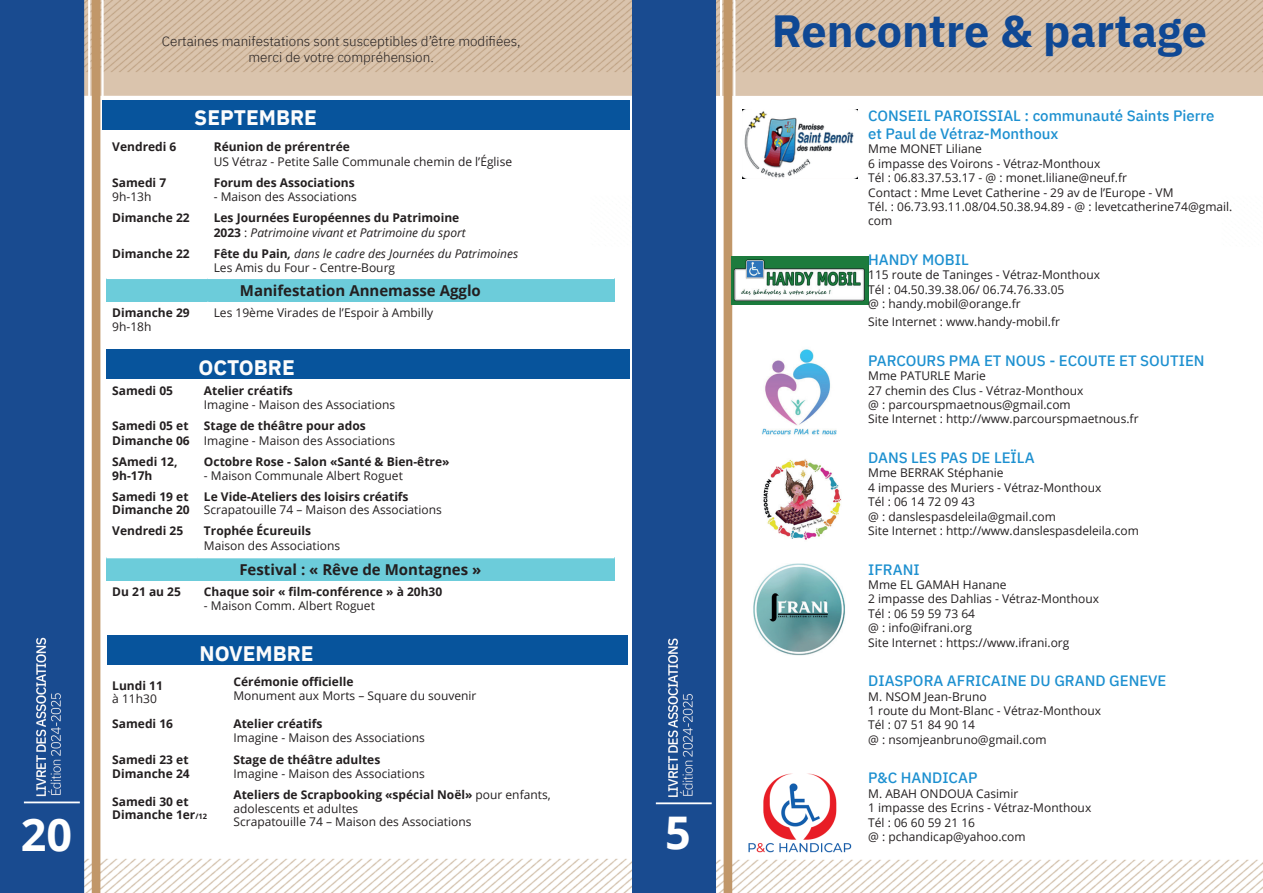
<style>
.page{position:relative;width:1263px;height:893px;background:#fff}
.page>*{position:absolute;margin:0;border:0;box-sizing:border-box;transform-origin:0 0}
.t1{font:700 45px "IBM Plex Sans";color:#0f4894}
.t2{font:700 45px "Open Sans";color:#fff}
.t3{font:700 21px "IBM Plex Sans";color:#fcfcfc}
.t4{font:500 15px/18px "IBM Plex Sans";color:#1d90d0}
.t5{font:700 15px "Open Sans";color:#231f20}
.t6{font:300 13.5px/16.2px "IBM Plex Sans";color:#231f20;text-align:center}
.t7{font:12px/14.4px "Open Sans";color:#231f20}
.t8{font:700 12px/14.4px "Open Sans";color:#231f20}
.t9{font:italic 12px/14.4px "Open Sans";color:#231f20}
.s1{font-weight:400}
.s2{font-weight:400;font-style:italic}
.s3{font-weight:700;font-style:normal}
.s4{font-weight:700}
.s5{font-style:normal}
.s6{font-size:7.5px}
</style>
<div class="page">
<img style="left:0;top:0;width:1263px;height:893px">
<img style="left:731px;top:256px;width:137px;height:48px">
<img style="left:742px;top:109px;width:115px;height:70px">
<img style="left:758px;top:458px;width:83px;height:83px">
<img style="left:753px;top:563px;width:93px;height:93px">
<img style="left:760px;top:347px;width:79px;height:89px">
<img style="left:746px;top:774px;width:108px;height:79px">
<div style="left:106px;top:278px;width:508px;height:24px;background:#6cccda"></div>
<hr style="left:106px;top:206px;width:102px;height:2px;background:#fff">
<hr style="left:106px;top:242px;width:102px;height:1px;background:#fff">
<hr style="left:106px;top:278px;width:102px;height:1px;background:#fff">
<hr style="left:106px;top:337px;width:102px;height:1px;background:#fff">
<hr style="left:207px;top:136px;width:1px;height:36px;background:#fff">
<hr style="left:207px;top:172px;width:1px;height:34px;background:#fff">
<hr style="left:208px;top:206px;width:406px;height:2px;background:#fff">
<hr style="left:207px;top:208px;width:1px;height:34px;background:#fff">
<hr style="left:208px;top:242px;width:406px;height:1px;background:#fff">
<hr style="left:207px;top:243px;width:1px;height:35px;background:#fff">
<hr style="left:208px;top:278px;width:406px;height:1px;background:#fff">
<hr style="left:207px;top:302px;width:1px;height:35px;background:#fff">
<hr style="left:208px;top:337px;width:406px;height:1px;background:#fff">
<div style="left:102px;top:100px;width:527px;height:29px;background:#07549c"></div>
<div style="left:106px;top:558px;width:508px;height:23px;background:#6cccda"></div>
<hr style="left:197px;top:452px;width:2px;height:33px;background:#fff">
<hr style="left:106px;top:485px;width:93px;height:1px;background:#fff">
<hr style="left:197px;top:486px;width:2px;height:33px;background:#fff">
<hr style="left:199px;top:485px;width:415px;height:1px;background:#fff">
<hr style="left:197px;top:615px;width:417px;height:1px;background:#fff">
<hr style="left:106px;top:450px;width:92px;height:2px;background:#fff">
<hr style="left:106px;top:557px;width:92px;height:1px;background:#fff">
<hr style="left:106px;top:379px;width:92px;height:1px;background:#fff">
<hr style="left:106px;top:414px;width:92px;height:2px;background:#fff">
<hr style="left:106px;top:519px;width:92px;height:2px;background:#fff">
<hr style="left:197px;top:380px;width:2px;height:34px;background:#fff">
<hr style="left:197px;top:416px;width:2px;height:34px;background:#fff">
<hr style="left:198px;top:450px;width:416px;height:2px;background:#fff">
<hr style="left:197px;top:521px;width:2px;height:36px;background:#fff">
<hr style="left:198px;top:557px;width:416px;height:1px;background:#fff">
<hr style="left:198px;top:379px;width:416px;height:1px;background:#fff">
<hr style="left:198px;top:414px;width:416px;height:2px;background:#fff">
<hr style="left:198px;top:519px;width:416px;height:2px;background:#fff">
<hr style="left:197px;top:581px;width:2px;height:34px;background:#fff">
<div style="left:106px;top:349px;width:523px;height:30px;background:#07549c"></div>
<hr style="left:227px;top:672px;width:1px;height:40px;background:#fff">
<hr style="left:227px;top:670px;width:387px;height:2px;background:#fff">
<hr style="left:227px;top:785px;width:1px;height:46px;background:#fff">
<hr style="left:227px;top:783px;width:387px;height:2px;background:#fff">
<hr style="left:227px;top:831px;width:387px;height:2px;background:#fff">
<hr style="left:106px;top:783px;width:121px;height:2px;background:#fff">
<hr style="left:106px;top:712px;width:121px;height:2px;background:#fff">
<hr style="left:106px;top:748px;width:121px;height:1px;background:#fff">
<hr style="left:227px;top:714px;width:1px;height:34px;background:#fff">
<hr style="left:227px;top:749px;width:1px;height:34px;background:#fff">
<hr style="left:227px;top:712px;width:387px;height:2px;background:#fff">
<hr style="left:227px;top:748px;width:387px;height:1px;background:#fff">
<div style="left:107px;top:636px;width:521px;height:29px;background:#07549c"></div>
<h1 class="t2" style="left:21px;top:803px;width:53px">20</h1>
<p class="t6" style="left:162px;top:32px;width:360px">Certaines manifestations sont susceptibles d’être modifiées, merci de votre compréhension.</p>
<h2 class="t3" style="left:194px;top:101px;width:124px">SEPTEMBRE</h2>
<p class="t8" style="left:112px;top:139px;width:66px">Vendredi 6</p>
<p class="t8" style="left:214px;top:139px;width:138px">Réunion de prérentrée</p>
<p class="t7" style="left:214px;top:154px;width:300px">US Vétraz - Petite Salle Communale chemin de l’Église</p>
<p class="t8" style="left:112px;top:175px;width:55px">Samedi 7</p>
<p class="t7" style="left:112px;top:189px;width:41px">9h-13h</p>
<p class="t8" style="left:214px;top:175px;width:142px">Forum des Associations</p>
<p class="t7" style="left:214px;top:189px;width:145px">- Maison des Associations</p>
<p class="t8" style="left:112px;top:210px;width:79px">Dimanche 22</p>
<p class="t8" style="left:214px;top:210px;width:253px">Les Journées Européennes du Patrimoine<br>2023 <span class="s1">:</span> <span class="s2">Patrimoine vivant et Patrimoine du sport</span></p>
<p class="t8" style="left:112px;top:246px;width:79px">Dimanche 22</p>
<p class="t9" style="left:214px;top:246px;width:306px"><span class="s3">Fête du Pain</span><span class="s4">,</span> dans le cadre des Journées du Patrimoines<br><span class="s5">Les Amis du Four - Centre-Bourg</span></p>
<p class="t5" style="left:240px;top:280px;width:243px">Manifestation Annemasse Agglo</p>
<p class="t8" style="left:112px;top:305px;width:79px">Dimanche 29</p>
<p class="t7" style="left:112px;top:319px;width:41px">9h-18h</p>
<p class="t7" style="left:214px;top:305px;width:221px">Les 19ème Virades de l’Espoir à Ambilly</p>
<h2 class="t3" style="left:199px;top:351px;width:98px">OCTOBRE</h2>
<p class="t8" style="left:112px;top:383px;width:62px">Samedi 05</p>
<p class="t8" style="left:204px;top:383px;width:90px">Atelier créatifs</p>
<p class="t7" style="left:204px;top:397px;width:193px">Imagine - Maison des Associations</p>
<p class="t8" style="left:112px;top:419px;width:79px">Samedi 05 et<br>Dimanche 06</p>
<p class="t8" style="left:204px;top:419px;width:163px">Stage de théâtre pour ados</p>
<p class="t7" style="left:204px;top:433px;width:193px">Imagine - Maison des Associations</p>
<p class="t8" style="left:112px;top:455px;width:67px;line-height:13.5px">SAmedi 12,<br>9h-17h</p>
<p class="t8" style="left:204px;top:454px;width:247px">Octobre Rose - Salon «Santé &amp; Bien-être»</p>
<p class="t7" style="left:204px;top:468px;width:200px">- Maison Communale Albert Roguet</p>
<p class="t8" style="left:112px;top:489px;width:79px;line-height:13.5px">Samedi 19 et<br>Dimanche 20</p>
<p class="t8" style="left:204px;top:489px;width:206px">Le Vide-Ateliers des loisirs créatifs</p>
<p class="t7" style="left:204px;top:502px;width:239px">Scrapatouille 74 – Maison des Associations</p>
<p class="t8" style="left:112px;top:523px;width:72px">Vendredi 25</p>
<p class="t8" style="left:204px;top:523px;width:109px">Trophée Écureuils</p>
<p class="t7" style="left:204px;top:538px;width:138px">Maison des Associations</p>
<p class="t5" style="left:239px;top:559px;width:243px">Festival : « Rêve de Montagnes »</p>
<p class="t8" style="left:112px;top:584px;width:70px">Du 21 au 25</p>
<p class="t8" style="left:204px;top:584px;width:240px">Chaque soir « film-conférence » à 20h30</p>
<p class="t7" style="left:204px;top:598px;width:172px">- Maison Comm. Albert Roguet</p>
<p class="t8" style="left:112px;top:678px;width:52px">Lundi 11</p>
<p class="t7" style="left:112px;top:691px;width:46px">à 11h30</p>
<h2 class="t3" style="left:200px;top:637px;width:116px">NOVEMBRE</h2>
<p class="t8" style="left:233px;top:674px;width:121px">Cérémonie officielle</p>
<p class="t7" style="left:233px;top:688px;width:245px">Monument aux Morts – Square du souvenir</p>
<p class="t8" style="left:112px;top:716px;width:62px">Samedi 16</p>
<p class="t8" style="left:233px;top:716px;width:90px">Atelier créatifs</p>
<p class="t7" style="left:233px;top:731px;width:193px">Imagine - Maison des Associations</p>
<p class="t8" style="left:112px;top:752px;width:79px">Samedi 23 et<br>Dimanche 24</p>
<p class="t8" style="left:233px;top:752px;width:148px">Stage de théâtre adultes</p>
<p class="t7" style="left:233px;top:766px;width:193px">Imagine - Maison des Associations</p>
<p class="t8" style="left:112px;top:795px;width:96px;line-height:13.5px">Samedi 30 et<br>Dimanche 1er<span class="s6">/12</span></p>
<p class="t7" style="left:233px;top:788px;width:319px;line-height:13.5px"><span class="s4">Ateliers de Scrapbooking «spécial Noël»</span> pour enfants, adolescents et adultes<br>Scrapatouille 74 – Maison des Associations</p>
<h1 class="t2" style="left:665px;top:801px;width:27px">5</h1>
<h1 class="t1" style="left:772px;top:-5px;width:437px">Rencontre &amp; partage</h1>
<p class="t4" style="left:868px;top:105px;width:348px">CONSEIL PAROISSIAL : communauté Saints Pierre et Paul de Vétraz-Monthoux</p>
<p class="t7" style="left:868px;top:142px;width:366px">Mme MONET Liliane<br>6 impasse des Voirons - Vétraz-Monthoux<br>Tél : 06.83.37.53.17 - @ : monet.liliane@neuf.fr<br>Contact : Mme Levet Catherine - 29 av de l’Europe - VM<br>Tél. : 06.73.93.11.08/04.50.38.94.89 - @ : levetcatherine74@gmail. com</p>
<p class="t4" style="left:868px;top:249px;width:102px">HANDY MOBIL</p>
<p class="t7" style="left:868px;top:268px;width:233px">115 route de Taninges - Vétraz-Monthoux<br>Tél : 04.50.39.38.06/ 06.74.76.33.05<br>@ : handy.mobil@orange.fr</p>
<p class="t7" style="left:868px;top:314px;width:193px">Site Internet : www.handy-mobil.fr</p>
<p class="t4" style="left:868px;top:350px;width:338px">PARCOURS PMA ET NOUS - ECOUTE ET SOUTIEN</p>
<p class="t7" style="left:868px;top:368px;width:272px">Mme PATURLE Marie<br>27 chemin des Clus - Vétraz-Monthoux<br>@ : parcourspmaetnous@gmail.com<br>Site Internet : http://www.parcourspmaetnous.fr</p>
<p class="t4" style="left:868px;top:447px;width:168px">DANS LES PAS DE LEÏLA</p>
<p class="t7" style="left:868px;top:466px;width:272px">Mme BERRAK Stéphanie<br>4 impasse des Muriers - Vétraz-Monthoux<br>Tél : 06 14 72 09 43<br>@ : danslespasdeleila@gmail.com<br>Site Internet : http://www.danslespasdeleila.com</p>
<p class="t4" style="left:868px;top:559px;width:53px">IFRANI</p>
<p class="t7" style="left:868px;top:577px;width:232px">Mme EL GAMAH Hanane<br>2 impasse des Dahlias - Vétraz-Monthoux<br>Tél : 06 59 59 73 64<br>@ : info@ifrani.org<br>Site Internet : https://www.ifrani.org</p>
<p class="t4" style="left:868px;top:671px;width:300px">DIASPORA AFRICAINE DU GRAND GENEVE</p>
<p class="t7" style="left:868px;top:689px;width:234px">M. NSOM Jean-Bruno<br>1 route du Mont-Blanc - Vétraz-Monthoux<br>Tél : 07 51 84 90 14<br>@ : nsomjeanbruno@gmail.com</p>
<p class="t4" style="left:868px;top:768px;width:111px">P&amp;C HANDICAP</p>
<p class="t7" style="left:868px;top:786px;width:225px">M. ABAH ONDOUA Casimir<br>1 impasse des Ecrins - Vétraz-Monthoux<br>Tél : 06 60 59 21 16</p>
<p class="t7" style="left:868px;top:829px;width:159px">@ : pchandicap@yahoo.com</p>
</div>
